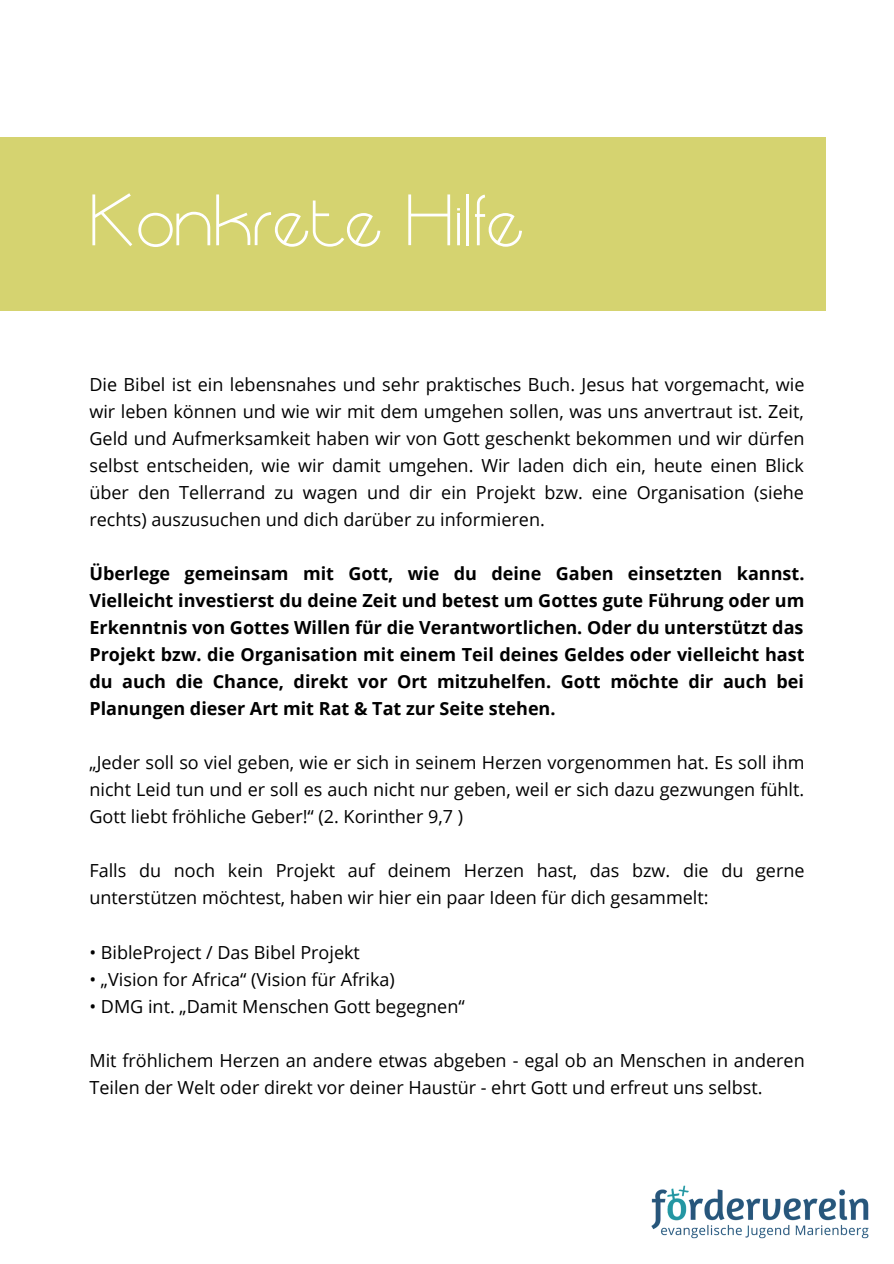
<style>
.page{position:relative;width:894px;height:1264px;background:#fff}
.page>*{position:absolute;margin:0;border:0;box-sizing:border-box;transform-origin:0 0}
.t1{font:72px "Moonbeam";color:#fff}
.t2{font:18px/27px "Open Sans";color:#000;text-align:justify}
.t3{font:700 18px/27px "Open Sans";color:#000;text-align:justify}
</style>
<div class="page">
<div style="left:0;top:137px;width:825px;height:174px;background:#d5d370"></div>
<img style="left:651px;top:1185px;width:218px;height:54px">
<p class="t1" style="left:91px;top:180px;width:435px">Konkrete Hilfe</p>
<p class="t2" style="left:89px;top:370px;width:716px">Die Bibel ist ein lebensnahes und sehr praktisches Buch. Jesus hat vorgemacht, wie wir leben können und wie wir mit dem umgehen sollen, was uns anvertraut ist. Zeit, Geld und Aufmerksamkeit haben wir von Gott geschenkt bekommen und wir dürfen selbst entscheiden, wie wir damit umgehen. Wir laden dich ein, heute einen Blick über den Tellerrand zu wagen und dir ein Projekt bzw. eine Organisation (siehe rechts) auszusuchen und dich darüber zu informieren.</p>
<p class="t3" style="left:89px;top:559px;width:716px">Überlege gemeinsam mit Gott, wie du deine Gaben einsetzten kannst.<br>Vielleicht investierst du deine Zeit und betest um Gottes gute Führung oder um Erkenntnis von Gottes Willen für die Verantwortlichen. Oder du unterstützt das Projekt bzw. die Organisation mit einem Teil deines Geldes oder vielleicht hast du auch die Chance, direkt vor Ort mitzuhelfen. Gott möchte dir auch bei Planungen dieser Art mit Rat &amp; Tat zur Seite stehen.</p>
<p class="t2" style="left:89px;top:748px;width:716px">„Jeder soll so viel geben, wie er sich in seinem Herzen vorgenommen hat. Es soll ihm nicht Leid tun und er soll es auch nicht nur geben, weil er sich dazu gezwungen fühlt.<br>Gott liebt fröhliche Geber!“ (2. Korinther 9,7 )</p>
<p class="t2" style="left:89px;top:857px;width:716px">Falls du noch kein Projekt auf deinem Herzen hast, das bzw. die du gerne unterstützen möchtest, haben wir hier ein paar Ideen für dich gesammelt:</p>
<p class="t2" style="left:89px;top:938px;width:272px">• BibleProject / Das Bibel Projekt</p>
<p class="t2" style="left:89px;top:965px;width:307px">• „Vision for Africa“ (Vision für Afrika)</p>
<p class="t2" style="left:89px;top:992px;width:376px">• DMG int. „Damit Menschen Gott begegnen“</p>
<p class="t2" style="left:89px;top:1046px;width:716px">Mit fröhlichem Herzen an andere etwas abgeben - egal ob an Menschen in anderen<br>Teilen der Welt oder direkt vor deiner Haustür - ehrt Gott und erfreut uns selbst.</p>
</div>
